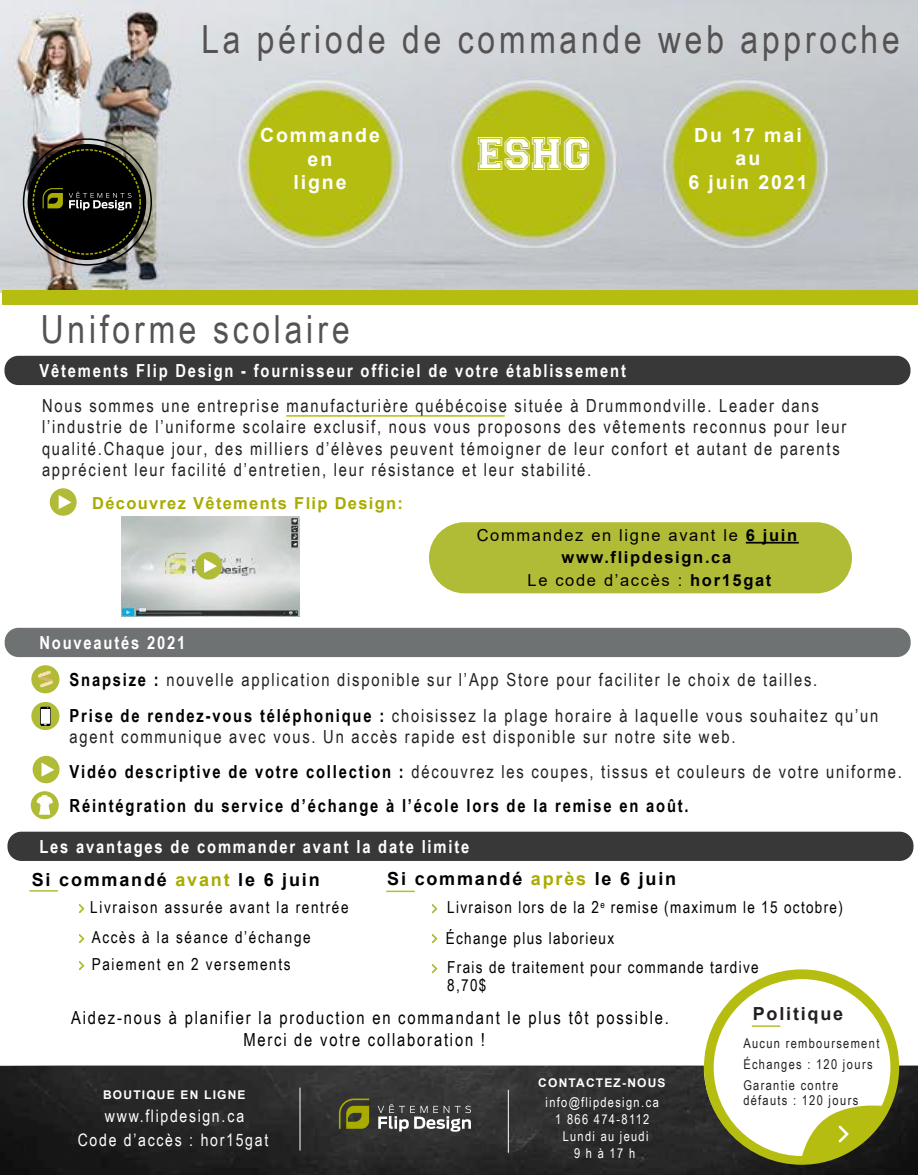
<style>
.page{position:relative;width:918px;height:1175px;background:#fff}
.page>*{position:absolute;margin:0;border:0;box-sizing:border-box;transform-origin:0 0}
.t1{font:47.1px "Varsity";color:#fff}
.t2{font:38.85px "Arial Narrow";letter-spacing:.1em;color:#555253}
.t3{font:700 19.5px/23.4px "Arial";letter-spacing:.1em;color:#fff;text-align:center}
.t4{font:18px/21.6px "Arial Narrow";letter-spacing:.1em;color:#231f20}
.t5{font:700 18px/34.8px "Arial Narrow";letter-spacing:.1em;color:#000}
.t6{font:700 18px "Arial Narrow";letter-spacing:.1em;color:#fff}
.t7{font:18px/22.5px "Arial Narrow";letter-spacing:.1em;color:#000}
.t8{font:700 18px "Arial";letter-spacing:.1em;color:#000}
.t9{font:700 18px "Arial";letter-spacing:.1em;color:#231f20}
.t10{font:17.25px "Arial Narrow";letter-spacing:.1em;color:#fff}
.t11{font:16.5px/18px "Arial Narrow";letter-spacing:.08em;color:#000}
.t12{font:16.5px/27px "Arial Narrow";letter-spacing:.1em;color:#000}
.t13{font:700 16.5px/22.5px "Arial";letter-spacing:.1em;color:#000;text-align:center}
.t14{font:700 16.5px "Arial";letter-spacing:.08em;color:#a8ac00}
.t15{font:16.5px "Arial";letter-spacing:.1em;color:#000}
.t16{font:13.5px/21px "Arial Narrow";letter-spacing:.095em;color:#231f20}
.t17{font:13.5px/16.5px "Arial Narrow";letter-spacing:.095em;color:#fff;text-align:center}
.t18{font:700 12px "Arial";letter-spacing:.1em;color:#fff}
.s1{font-weight:700}
.s2{font-weight:400}
.s3{font-weight:700;color:#fff}
.s4{font-weight:700;color:#000}
.s5{font-weight:400;color:#231f20}
.s6{color:#a8ac00}
.s7{color:#fafbfc}
</style>
<div class="page">
<img style="left:1px;top:0;width:917px;height:292px">
<div style="left:4px;top:355px;width:906px;height:30px;background:#383838;border-radius:14px"></div>
<img style="left:0;top:1065px;width:918px;height:109px">
<svg style="left:339px;top:1098px;width:30px;height:30px"></svg>
<svg style="left:378px;top:1103px;width:93px;height:28px;background:#6a6a6a"></svg>
<hr style="left:300px;top:1087px;width:1px;height:63px;background:#fff">
<hr style="left:508px;top:1089px;width:1px;height:63px;background:#fff">
<svg style="left:704px;top:969px;width:195px;height:195px"></svg>
<div style="left:2px;top:290px;width:916px;height:15px;background:#b5be10"></div>
<hr style="left:286px;top:415px;width:219px;height:1px;background:#b5be10">
<svg style="left:26px;top:142px;width:121px;height:120px;background:#302f27"></svg>
<div style="left:7px;top:831px;width:906px;height:29px;background:#383838;border-radius:14px"></div>
<img style="left:122px;top:516px;width:178px;height:100px">
<div style="left:50px;top:488px;width:27px;height:27px;background:#b1bc36;border-radius:50%"></div>
<svg style="left:59px;top:495px;width:12px;height:14px"></svg>
<div style="left:429px;top:522px;width:423px;height:71px;background:#b1bc36;border-radius:35px"></div>
<hr style="left:29px;top:889px;width:29px;height:2px;background:#b1bd36">
<svg style="left:79px;top:904px;width:5px;height:8px"></svg>
<svg style="left:79px;top:934px;width:5px;height:8px"></svg>
<svg style="left:386px;top:890px;width:29px;height:1px"></svg>
<svg style="left:432px;top:964px;width:5px;height:8px"></svg>
<svg style="left:432px;top:934px;width:5px;height:8px"></svg>
<svg style="left:432px;top:904px;width:5px;height:8px"></svg>
<svg style="left:79px;top:961px;width:5px;height:8px"></svg>
<div style="left:5px;top:627px;width:906px;height:30px;background:#6f7272;border-radius:14px"></div>
<div style="left:31px;top:701px;width:28px;height:28px;background:#b1bc36;border-radius:50%"></div>
<svg style="left:40px;top:706px;width:11px;height:19px"></svg>
<div style="left:31px;top:791px;width:28px;height:28px;background:#b1bc36;border-radius:50%"></div>
<div style="left:31px;top:665px;width:28px;height:28px;background:#b1bc36;border-radius:50%"></div>
<div style="left:33px;top:755px;width:27px;height:28px;background:#b1bc36;border-radius:50%"></div>
<svg style="left:42px;top:762px;width:12px;height:14px"></svg>
<svg style="left:38px;top:670px;width:15px;height:17px"></svg>
<svg style="left:36px;top:794px;width:17px;height:20px"></svg>
<hr style="left:746px;top:541px;width:53px;height:2px;background:#000">
<div style="left:195px;top:552px;width:27px;height:27px;background:#b1bc36;border-radius:50%"></div>
<svg style="left:204px;top:558px;width:13px;height:14px"></svg>
<h2 class="t2" style="left:201px;top:11px;width:700px">La période de commande web approche</h2>
<p class="t3" style="left:260px;top:124px;width:121px">Commande en<br>ligne</p>
<h2 class="t2" style="left:41px;top:300px;width:310px">Uniforme scolaire</h2>
<h1 class="t1" style="left:477px;top:125px;width:115px">ESHG</h1>
<p class="t6" style="left:39px;top:357px;width:588px">Vêtements Flip Design - fournisseur officiel de votre établissement</p>
<p class="t3" style="left:688px;top:123px;width:121px">Du 17 mai au<br>6 juin 2021</p>
<p class="t4" style="left:42px;top:393px;width:806px">Nous sommes une entreprise manufacturière québécoise située à Drummondville. Leader dans l’industrie de l’uniforme scolaire exclusif, nous vous proposons des vêtements reconnus pour leur qualité.Chaque jour, des milliers d’élèves peuvent témoigner de leur confort et autant de parents apprécient leur facilité d’entretien, leur résistance et leur stabilité.</p>
<p class="t14" style="left:92px;top:491px;width:312px">Découvrez Vêtements Flip Design:</p>
<p class="t15" style="left:477px;top:523px;width:322px">Commandez en ligne avant le <span class="s1">6 juin</span></p>
<p class="t13" style="left:528px;top:546px;width:245px">www.flipdesign.ca<br><span class="s2">Le code d’accès :</span> hor15gat</p>
<p class="t4" style="left:70px;top:623px;width:749px;line-height:36.8px;text-indent:-30px"><span class="s3">Nouveautés 2021<br></span><span class="s4">Snapsize :</span> nouvelle application disponible sur l’App Store pour faciliter le choix de tailles.</p>
<p class="t4" style="left:70px;top:703px;width:810px"><span class="s4">Prise de rendez-vous téléphonique :</span> choisissez la plage horaire à laquelle vous souhaitez qu’un agent communique avec vous. Un accès rapide est disponible sur notre site web.</p>
<p class="t5" style="left:70px;top:752px;width:834px">Vidéo descriptive de votre collection : <span class="s5">découvrez les coupes, tissus et couleurs de votre uniforme.<br></span>Réintégration du service d’échange à l’école lors de la remise en août.</p>
<p class="t6" style="left:39px;top:832px;width:431px">Les avantages de commander avant la date limite</p>
<p class="t8" style="left:32px;top:867px;width:289px">Si commandé <span class="s6">avant</span> le 6 juin</p>
<p class="t8" style="left:387px;top:866px;width:290px">Si commandé <span class="s6">après</span> le 6 juin</p>
<p class="t11" style="left:447px;top:897px;width:397px">Livraison lors de la 2<sup>e</sup> remise (maximum le 15 octobre)</p>
<p class="t12" style="left:92px;top:923px;width:220px">Accès à la séance d’échange<br>Paiement en 2 versements</p>
<p class="t12" style="left:90px;top:893px;width:260px">Livraison assurée avant la rentrée</p>
<p class="t11" style="left:446px;top:927px;width:170px">Échange plus laborieux</p>
<p class="t11" style="left:447px;top:957px;width:313px">Frais de traitement pour commande tardive<br>8,70$</p>
<p class="t7" style="left:243px;top:1005px;width:427px;text-indent:-172px">Aidez-nous à planifier la production en commandant le plus tôt possible.<br>Merci de votre collaboration !</p>
<p class="t18" style="left:538px;top:1073px;width:129px">CONTACTEZ-NOUS</p>
<p class="t18" style="left:103px;top:1086px;width:144px">BOUTIQUE EN LIGNE</p>
<p class="t10" style="left:105px;top:1102px;width:141px">www.flipdesign.ca</p>
<p class="t17" style="left:546px;top:1093px;width:115px">info@flipdesign.ca<br>1 866 474-8112</p>
<p class="t10" style="left:78px;top:1127px;width:192px">Code d’accès : <span class="s7">hor15gat</span></p>
<p class="t17" style="left:563px;top:1126px;width:87px;line-height:17.2px">Lundi au jeudi<br>9 h à 17 h</p>
<p class="t9" style="left:753px;top:1000px;width:92px">Politique</p>
<p class="t16" style="left:743px;top:1031px;width:138px">Aucun remboursement<br>Échanges : 120 jours<br>Garantie contre</p>
<p class="t16" style="left:743px;top:1088px;width:117px">défauts : 120 jours</p>
</div>
